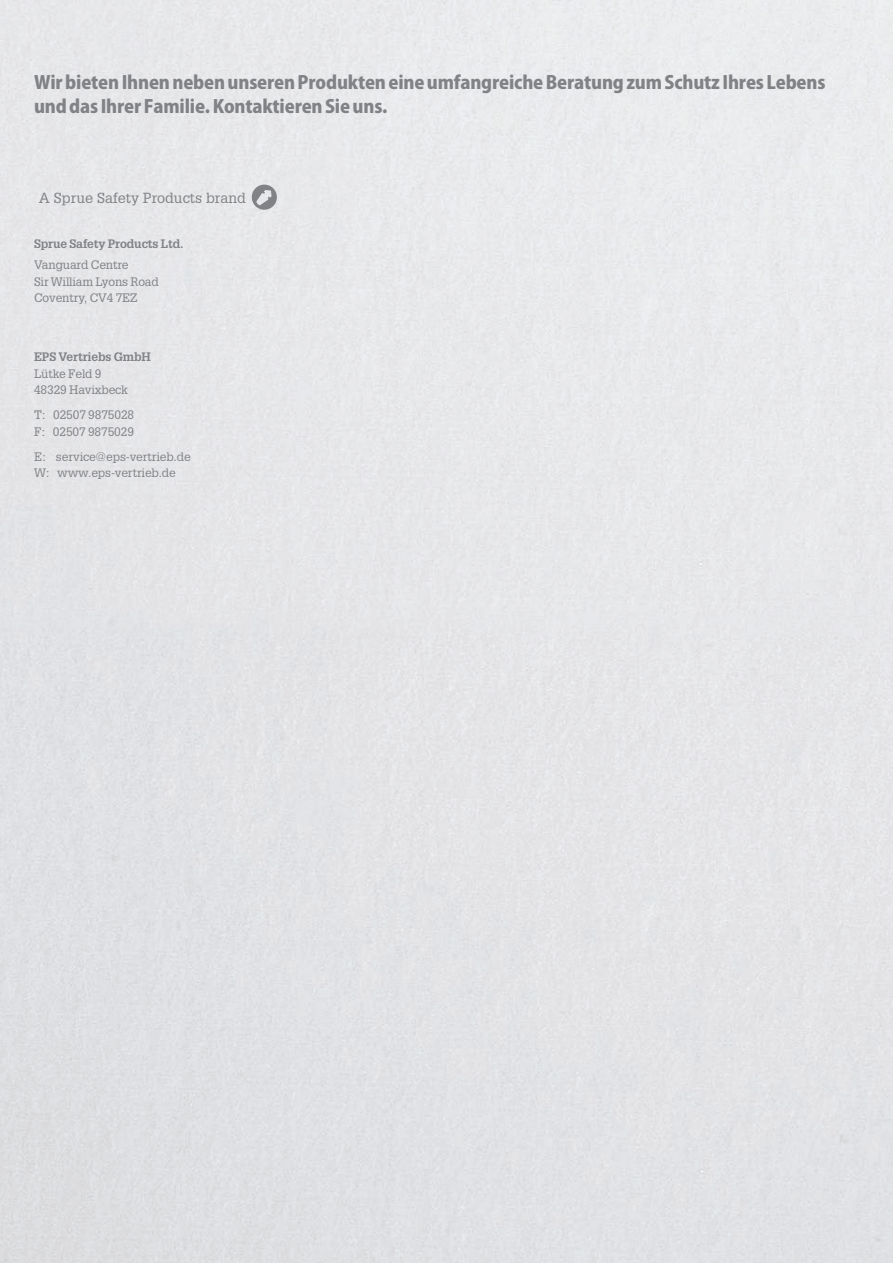
<style>
.page{position:relative;width:893px;height:1263px;background:#fff}
.page>*{position:absolute;margin:0;border:0;box-sizing:border-box;transform-origin:0 0}
.t1{font:800 18px/24px "Koz Go Pro";letter-spacing:-.01em;color:#808285}
.t2{font:14.25px "Glypha LT Std";color:#808285}
.t3{font:12px/16.5px "Glypha LT Std";letter-spacing:-.01em;color:#808285}
.t4{font:700 12px "Glypha LT Std";letter-spacing:-.01em;color:#808285}
</style>
<div class="page">
<svg style="left:252px;top:185px;width:25px;height:25px"></svg>
<h1 class="t1" style="left:34px;top:72px;width:793px">Wir bieten Ihnen neben unseren Produkten eine umfangreiche Beratung zum Schutz Ihres Lebens und das Ihrer Familie. Kontaktieren Sie uns.</h1>
<p class="t2" style="left:39px;top:189px;width:209px">A Sprue Safety Products brand</p>
<p class="t4" style="left:34px;top:237px;width:151px">Sprue Safety Products Ltd.</p>
<p class="t3" style="left:34px;top:256px;width:126px">Vanguard Centre<br>Sir William Lyons Road<br>Coventry, CV4 7EZ</p>
<p class="t4" style="left:34px;top:349px;width:118px">EPS Vertriebs GmbH</p>
<p class="t3" style="left:34px;top:365px;width:95px">Lütke Feld 9<br>48329 Havixbeck</p>
<p class="t3" style="left:34px;top:406px;width:102px">T: 02507 9875028<br>F: 02507 9875029</p>
<p class="t3" style="left:34px;top:448px;width:158px">E: service@eps-vertrieb.de<br>W: www.eps-vertrieb.de</p>
</div>
